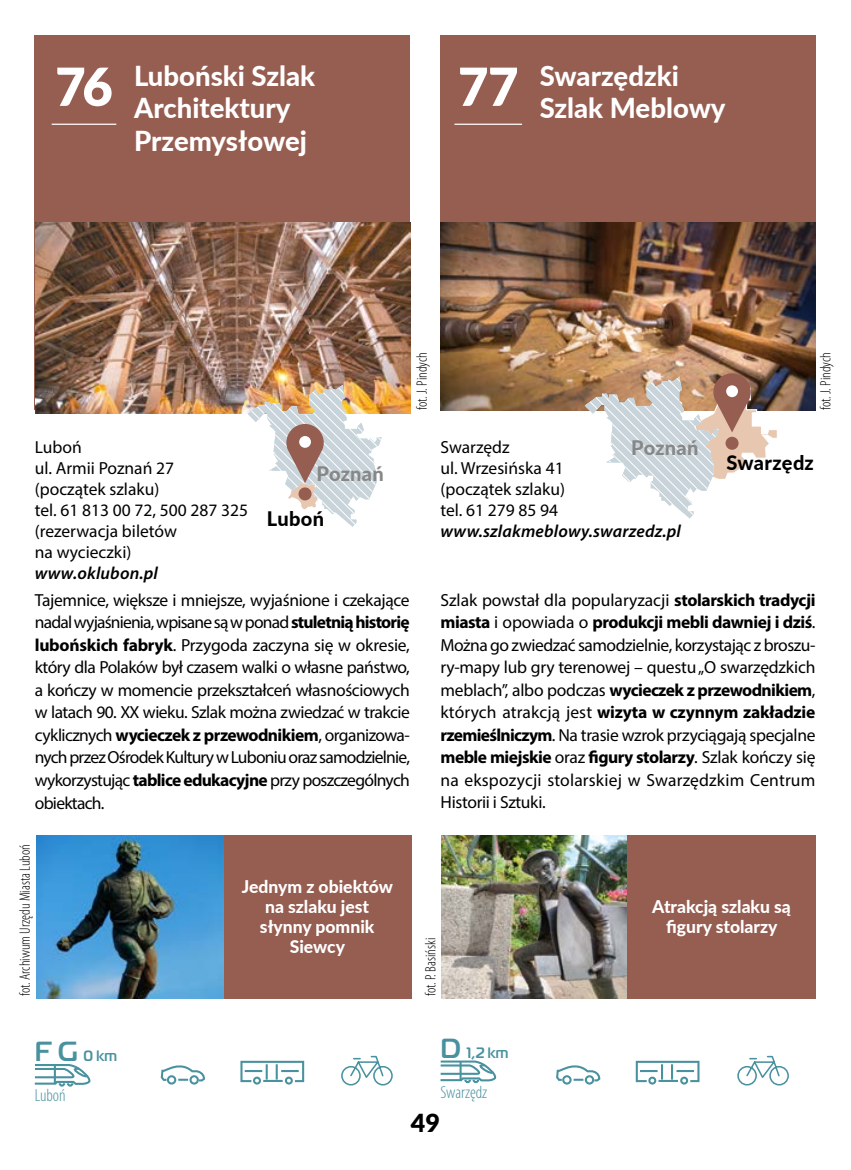
<style>
.page{position:relative;width:851px;height:1170px;background:#fff}
.page>*{position:absolute;margin:0;border:0;box-sizing:border-box;transform-origin:0 0}
.t1{font:900 52.5px "Lato";color:#fff}
.t2{font:800 27.5px/32.5px "Lato";color:#fff}
.t3{font:900 25px "Lato";color:#000}
.t4{font:800 20px "Lato";letter-spacing:.015em;color:#000}
.t5{font:800 20px "Lato";letter-spacing:.01em;color:#878787}
.t6{font:17.5px/22.5px "Myriad Pro";color:#000;text-align:justify}
.t7{font:800 17.5px/20px "Lato";color:#fff;text-align:center}
.t8{font:italic 600 17.5px "Myriad Pro";letter-spacing:.01em;color:#000}
.t9{font:300 condensed 17.5px "Myriad Pro";color:#48919f}
.t10{font:300 condensed 15px "Myriad Pro";color:#000}
.t11{font:700 15px "Magistral TT";color:#48919f}
.s1{font-weight:700}
.s2{font-size:27.5px}
</style>
<div class="page">
<div style="left:440px;top:35px;width:375px;height:375px;background:#965d51"></div>
<div style="left:35px;top:35px;width:375px;height:375px;background:#965d51"></div>
<hr style="left:454px;top:124px;width:68px;height:1px;background:#fff">
<hr style="left:52px;top:124px;width:64px;height:1px;background:#fff">
<img style="left:440px;top:223px;width:375px;height:187px">
<svg style="left:440px;top:1060px;width:57px;height:24px"></svg>
<div style="left:223px;top:834px;width:188px;height:164px;background:#965d51"></div>
<div style="left:626px;top:834px;width:189px;height:164px;background:#965d51"></div>
<svg style="left:556px;top:1065px;width:45px;height:17px"></svg>
<div style="left:562px;top:1075px;width:9px;height:9px;border:2px solid #48919f;border-radius:50%"></div>
<div style="left:584px;top:1075px;width:10px;height:9px;border:2px solid #48919f;border-radius:50%"></div>
<svg style="left:160px;top:1065px;width:45px;height:17px"></svg>
<div style="left:167px;top:1075px;width:9px;height:9px;border:2px solid #48919f;border-radius:50%"></div>
<div style="left:189px;top:1075px;width:10px;height:9px;border:2px solid #48919f;border-radius:50%"></div>
<div style="left:648px;top:1076px;width:8px;height:8px;border:2px solid #48919f;border-radius:50%"></div>
<div style="left:680px;top:1076px;width:8px;height:8px;border:2px solid #48919f;border-radius:50%"></div>
<svg style="left:635px;top:1060px;width:65px;height:23px"></svg>
<div style="left:253px;top:1076px;width:8px;height:8px;border:2px solid #48919f;border-radius:50%"></div>
<div style="left:285px;top:1076px;width:8px;height:8px;border:2px solid #48919f;border-radius:50%"></div>
<svg style="left:240px;top:1060px;width:65px;height:23px"></svg>
<img style="left:35px;top:223px;width:375px;height:191px">
<img style="left:37px;top:835px;width:186px;height:163px">
<img style="left:441px;top:835px;width:185px;height:163px">
<img style="left:248px;top:385px;width:133px;height:141px">
<div style="left:299px;top:436px;width:12px;height:12px;background:#fff;border-radius:50%"></div>
<svg style="left:34px;top:1064px;width:57px;height:23px"></svg>
<svg style="left:584px;top:373px;width:194px;height:145px"></svg>
<svg style="left:737px;top:1055px;width:52px;height:31px"></svg>
<svg style="left:341px;top:1055px;width:52px;height:31px"></svg>
<h1 class="t1" style="left:55px;top:47px;width:59px">76</h1>
<h2 class="t2" style="left:134px;top:58px;width:182px">Luboński Szlak<br>Architektury<br>Przemysłowej</h2>
<h2 class="t2" style="left:458px;top:58px;width:269px;text-indent:82px">Swarzędzki<br><sup>77</sup> Szlak Meblowy</h2>
<p class="t6" style="left:35px;top:436px;width:215px;line-height:21px;text-align:left">Luboń<br>ul. Armii Poznań 27 (początek szlaku)<br>tel. 61 813 00 72, 500 287 325 (rezerwacja biletów<br>na wycieczki)</p>
<p class="t8" style="left:35px;top:562px;width:125px">www.oklubon.pl</p>
<p class="t5" style="left:316px;top:458px;width:69px">Poznań</p>
<p class="t4" style="left:267px;top:503px;width:59px">Luboń</p>
<p class="t10" style="left:413px;top:410px;width:59px;rotate:-90deg">fot. J. Pindych</p>
<p class="t10" style="left:816px;top:410px;width:59px;rotate:-90deg">fot. J. Pindych</p>
<p class="t5" style="left:631px;top:432px;width:69px">Poznań</p>
<p class="t6" style="left:440px;top:436px;width:126px;line-height:21px;text-align:left">Swarzędz<br>ul. Wrzesińska 41 (początek szlaku) tel. 61 279 85 94</p>
<p class="t8" style="left:440px;top:520px;width:242px">www.szlakmeblowy.swarzedz.pl</p>
<p class="t4" style="left:726px;top:447px;width:89px">Swarzędz</p>
<p class="t6" style="left:35px;top:588px;width:376px">Tajemnice, większe i mniejsze, wyjaśnione i czekające nadal wyjaśnienia, wpisane są w ponad <span class="s1">stuletnią historię lubońskich fabryk</span>. Przygoda zaczyna się w okresie, który dla Polaków był czasem walki o własne państwo, a kończy w momencie przekształceń własnościowych w latach 90. XX wieku. Szlak można zwiedzać w trakcie cyklicznych <span class="s1">wycieczek z przewodnikiem</span>, organizowa&shy;nych przez Ośrodek Kultury w Luboniu oraz samodzielnie, wykorzystując <span class="s1">tablice edukacyjne</span> przy poszczególnych obiektach.</p>
<p class="t10" style="left:16px;top:995px;width:153px;rotate:-90deg">fot. Archiwum Urzędu Miasta Luboń</p>
<p class="t7" style="left:242px;top:875px;width:153px">Jednym z obiektów na szlaku jest słynny pomnik<br>Siewcy</p>
<p class="t6" style="left:440px;top:588px;width:376px">Szlak powstał dla popularyzacji <span class="s1">stolarskich tradycji miasta</span> i opowiada o <span class="s1">produkcji mebli dawniej i dziś</span>.<br>Można go zwiedzać samodzielnie, korzystając z broszu&shy;ry-mapy lub gry terenowej – questu „O swarzędzkich meblach”, albo podczas <span class="s1">wycieczek z przewodnikiem</span>, których atrakcją jest <span class="s1">wizyta w czynnym zakładzie rzemieślniczym</span>. Na trasie wzrok przyciągają specjalne <span class="s1">meble miejskie</span> oraz <span class="s1">figury stolarzy</span>. Szlak kończy się na ekspozycji stolarskiej w Swarzędzkim Centrum Historii i Sztuki.</p>
<p class="t10" style="left:421px;top:995px;width:60px;rotate:-90deg">fot. P. Basiński</p>
<p class="t7" style="left:652px;top:895px;width:140px">Atrakcją szlaku są figury stolarzy</p>
<p class="t11" style="left:35px;top:1046px;width:84px"><span class="s2">F G</span> 0 km</p>
<p class="t9" style="left:35px;top:1084px;width:32px">Luboń</p>
<p class="t11" style="left:440px;top:1042px;width:69px"><span class="s2">D</span> 1,2 km</p>
<p class="t9" style="left:440px;top:1081px;width:48px">Swarzędz</p>
<h3 class="t3" style="left:411px;top:1103px;width:31px">49</h3>
</div>
